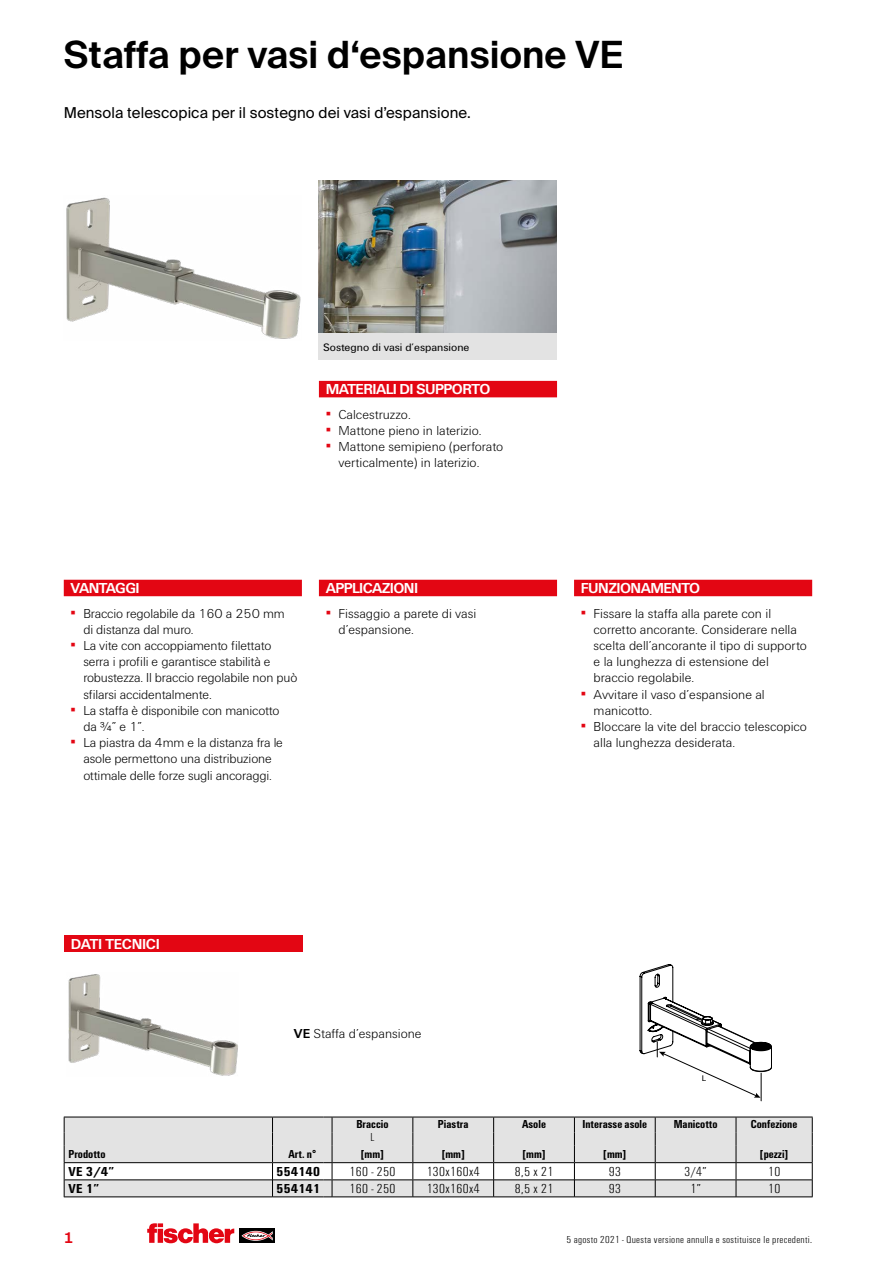
<style>
.page{position:relative;width:893px;height:1263px;background:#fff}
.page>*{position:absolute;margin:0;border:0;box-sizing:border-box;transform-origin:0 0}
.t1{font:600 37.5px "fischerstrong";letter-spacing:.005em;color:#000}
.t2{font:700 15px "Fi We";letter-spacing:-.04em;color:#fff}
.t3{font:15px "fischerstrong";letter-spacing:.005em;color:#000}
.t4{font:700 15px "Fi We";letter-spacing:-.02em;color:#fff}
.t5{font:600 15px "fischerstrong";color:#e30613}
.t6{font:300 13.5px/16.2px "Fi We";letter-spacing:-.01em;color:#000}
.t7{font:300 condensed 13.5px "Fi We";letter-spacing:.025em;color:#000;scale:1.1 1}
.t8{font:700 condensed 13.5px "Fi We";letter-spacing:.025em;color:#000;scale:1.1 1}
.t9{font:700 condensed 12px "Fi We";color:#000}
.t10{font:300 condensed 12px "Fi We";color:#000}
.t11{font:11.25px "Fi We";color:#000}
.t12{font:300 condensed 10.5px "Fi We";letter-spacing:.025em;color:#000;scale:1.1 1}
.t13{font:8.4px "Fi We";color:#000}
.s1{font-weight:400;color:#e30613}
.s2{font-weight:700}
</style>
<div class="page">
<div style="left:240px;top:1229px;width:35px;height:14px;background:#000"></div>
<svg style="left:241px;top:1231px;width:32px;height:10px"></svg>
<svg style="left:147px;top:1223px;width:87px;height:20px"></svg>
<img style="left:319px;top:180px;width:238px;height:153px">
<img style="left:66px;top:197px;width:235px;height:142px">
<div style="left:319px;top:333px;width:238px;height:27px;background:#e3e3e3"></div>
<div style="left:64px;top:580px;width:238px;height:16px;background:#e30613"></div>
<div style="left:319px;top:580px;width:238px;height:16px;background:#e30613"></div>
<div style="left:574px;top:580px;width:238px;height:16px;background:#e30613"></div>
<div style="left:319px;top:381px;width:238px;height:16px;background:#e30613"></div>
<svg style="left:64px;top:1117px;width:749px;height:80px"></svg>
<div style="left:64px;top:935px;width:238px;height:17px;background:#e30613"></div>
<img style="left:68px;top:974px;width:170px;height:102px">
<svg style="left:640px;top:964px;width:132px;height:137px"></svg>
<h1 class="t1" style="left:64px;top:33px;width:560px">Staffa per vasi d‘espansione VE</h1>
<p class="t3" style="left:64px;top:104px;width:408px">Mensola telescopica per il sostegno dei vasi d’espansione.</p>
<p class="t11" style="left:323px;top:341px;width:148px">Sostegno di vasi d’espansione</p>
<p class="t2" style="left:326px;top:381px;width:166px">MATERIALI DI SUPPORTO</p>
<p class="t6" style="left:326px;top:406px;width:87px"><span class="s1">▪</span> Calcestruzzo.</p>
<p class="t6" style="left:326px;top:422px;width:157px"><span class="s1">▪</span> Mattone pieno in laterizio.</p>
<p class="t6" style="left:338px;top:439px;width:166px;text-indent:-13px"><span class="s1">▪</span> Mattone semipieno (perforato verticalmente) in laterizio.</p>
<p class="t2" style="left:71px;top:579px;width:71px">VANTAGGI</p>
<p class="t6" style="left:83px;top:605px;width:203px;text-indent:-13px"><span class="s1">▪</span> Braccio regolabile da 160 a 250 mm di distanza dal muro.</p>
<p class="t6" style="left:83px;top:637px;width:216px;text-indent:-13px"><span class="s1">▪</span> La vite con accoppiamento filettato serra i profili e garantisce stabilità e robustezza. Il braccio regolabile non può sfilarsi accidentalmente.</p>
<p class="t6" style="left:83px;top:702px;width:198px;text-indent:-13px"><span class="s1">▪</span> La staffa è disponibile con manicotto da ¾” e 1”.</p>
<p class="t6" style="left:71px;top:735px;width:214px;text-align:center"><span class="s1">▪</span> La piastra da 4mm e la distanza fra le asole permettono una distribuzione ottimale delle forze sugli ancoraggi.</p>
<p class="t2" style="left:326px;top:579px;width:94px">APPLICAZIONI</p>
<p class="t6" style="left:338px;top:605px;width:139px;text-indent:-13px"><span class="s1">▪</span> Fissaggio a parete di vasi d’espansione.</p>
<p class="t4" style="left:71px;top:936px;width:90px">DATI TECNICI</p>
<p class="t6" style="left:294px;top:1025px;width:129px"><span class="s2">VE</span> Staffa d’espansione</p>
<p class="t2" style="left:581px;top:579px;width:121px">FUNZIONAMENTO</p>
<p class="t6" style="left:594px;top:605px;width:215px;text-indent:-13px"><span class="s1">▪</span> Fissare la staffa alla parete con il corretto ancorante. Considerare nella scelta dell’ancorante il tipo di supporto e la lunghezza di estensione del braccio regolabile.</p>
<p class="t6" style="left:594px;top:686px;width:173px;text-indent:-13px"><span class="s1">▪</span> Avvitare il vaso d’espansione al manicotto.</p>
<p class="t6" style="left:594px;top:718px;width:215px;text-indent:-13px"><span class="s1">▪</span> Bloccare la vite del braccio telescopico alla lunghezza desiderata.</p>
<p class="t13" style="left:702px;top:1074px;width:6px">L</p>
<p class="t9" style="left:356px;top:1117px;width:34px">Braccio</p>
<p class="t9" style="left:438px;top:1117px;width:32px">Piastra</p>
<p class="t9" style="left:522px;top:1117px;width:25px">Asole</p>
<p class="t9" style="left:582px;top:1117px;width:66px">Interasse asole</p>
<p class="t9" style="left:674px;top:1117px;width:45px">Manicotto</p>
<p class="t9" style="left:751px;top:1117px;width:48px">Confezione</p>
<p class="t10" style="left:370px;top:1131px;width:5px">L</p>
<p class="t9" style="left:68px;top:1147px;width:39px">Prodotto</p>
<p class="t9" style="left:288px;top:1147px;width:29px">Art. n°</p>
<p class="t9" style="left:361px;top:1147px;width:25px">[mm]</p>
<p class="t9" style="left:442px;top:1147px;width:25px">[mm]</p>
<p class="t9" style="left:522px;top:1147px;width:25px">[mm]</p>
<p class="t9" style="left:603px;top:1147px;width:25px">[mm]</p>
<p class="t9" style="left:760px;top:1147px;width:30px">[pezzi]</p>
<p class="t8" style="left:68px;top:1164px;width:43px">VE 3/4”</p>
<p class="t8" style="left:276px;top:1164px;width:41px">554140</p>
<p class="t7" style="left:349px;top:1165px;width:43px">160 - 250</p>
<p class="t7" style="left:427px;top:1165px;width:50px">130x160x4</p>
<p class="t7" style="left:515px;top:1165px;width:37px">8,5 x 21</p>
<p class="t7" style="left:609px;top:1165px;width:13px">93</p>
<p class="t7" style="left:684px;top:1165px;width:22px">3/4”</p>
<p class="t7" style="left:768px;top:1165px;width:13px">10</p>
<p class="t8" style="left:68px;top:1181px;width:30px">VE 1”</p>
<p class="t8" style="left:276px;top:1181px;width:41px">554141</p>
<p class="t7" style="left:349px;top:1182px;width:43px">160 - 250</p>
<p class="t7" style="left:427px;top:1182px;width:50px">130x160x4</p>
<p class="t7" style="left:515px;top:1182px;width:37px">8,5 x 21</p>
<p class="t7" style="left:609px;top:1182px;width:13px">93</p>
<p class="t7" style="left:690px;top:1182px;width:11px">1”</p>
<p class="t7" style="left:768px;top:1182px;width:13px">10</p>
<p class="t5" style="left:64px;top:1229px;width:12px">1</p>
<p class="t12" style="left:566px;top:1234px;width:225px">5 agosto 2021 - Questa versione annulla e sostituisce le precedenti.</p>
</div>
